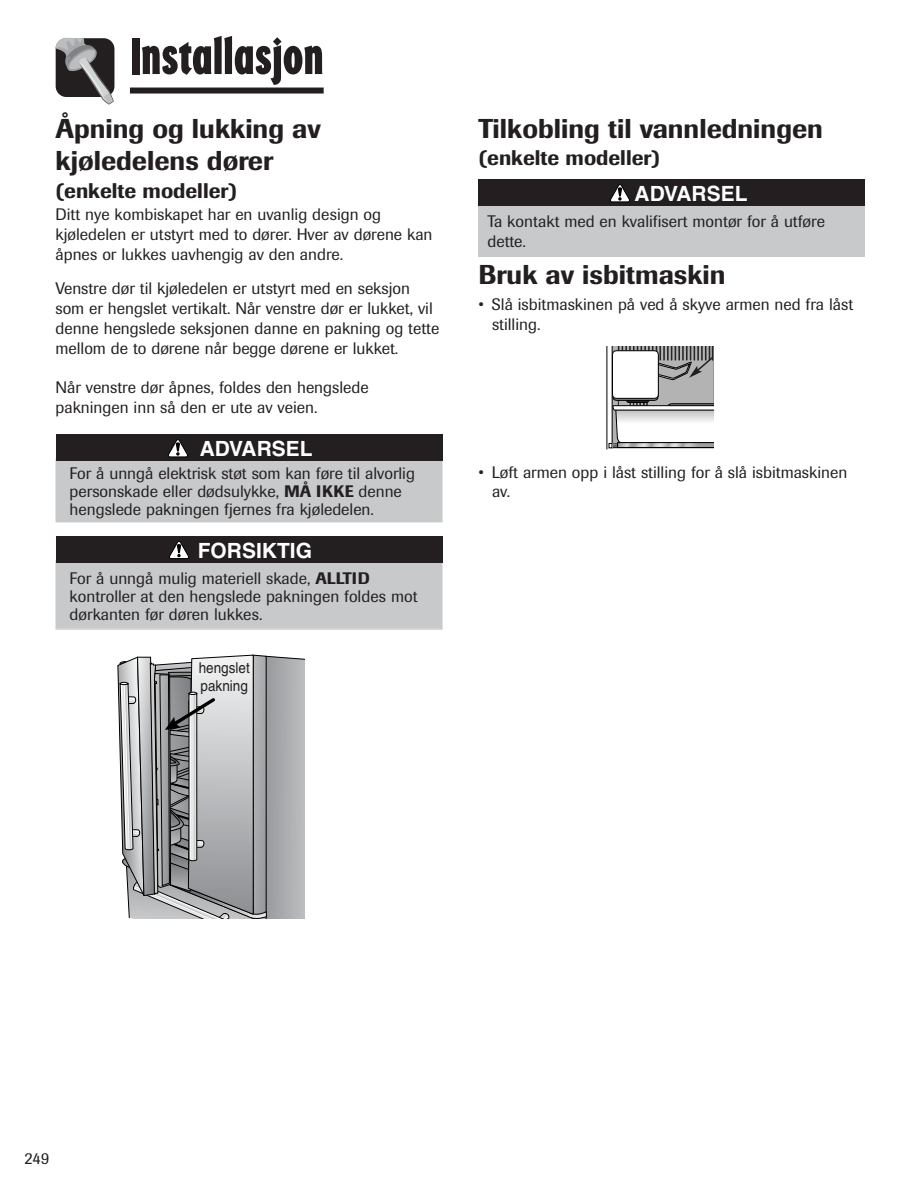
<style>
.page{position:relative;width:918px;height:1188px;background:#fff}
.page>*{position:absolute;margin:0;border:0;box-sizing:border-box;transform-origin:0 0}
.t1{font:54px "Regatta Condensed Plain";color:#231f20}
.t2{font:500 27px/32.4px "Imago";color:#231f20}
.t3{font:500 21px "Imago";color:#231f20}
.t4{font:700 21px "Helvetica";color:#fff}
.t5{font:16.5px/19.8px "Imago";color:#231f20}
.t6{font:15px/18px "Helvetica";color:#231f20;scale:.9 1}
.s1{font-weight:500}
</style>
<div class="page">
<svg style="left:56px;top:37px;width:58px;height:68px;background:#6f6d6e"></svg>
<div style="left:130px;top:88px;width:194px;height:6px;background:#231f20"></div>
<div style="left:57px;top:460px;width:384px;height:61px;background:#c7c9cb"></div>
<div style="left:56px;top:458px;width:386px;height:64px;border:2px solid #c7c9cb"></div>
<div style="left:56px;top:434px;width:386px;height:27px;background:#231f20"></div>
<svg style="left:168px;top:439px;width:20px;height:18px"></svg>
<div style="left:57px;top:562px;width:384px;height:66px;background:#c7c9cb"></div>
<div style="left:56px;top:560px;width:386px;height:70px;border:2px solid #c7c9cb"></div>
<div style="left:56px;top:536px;width:386px;height:27px;background:#231f20"></div>
<svg style="left:169px;top:541px;width:20px;height:18px"></svg>
<svg style="left:117px;top:654px;width:188px;height:265px;background:#a5a7a8"></svg>
<div style="left:478px;top:203px;width:388px;height:53px;background:#c7c9cb"></div>
<div style="left:478px;top:179px;width:388px;height:27px;background:#231f20"></div>
<svg style="left:610px;top:184px;width:20px;height:18px"></svg>
<div style="left:612px;top:345px;width:102px;height:103px;background:#b3b3b3"></div>
<div style="left:612px;top:351px;width:46px;height:47px;background:#fff;border-radius:5px"></div>
<div style="left:612px;top:350px;width:47px;height:49px;border:1px solid #000;border-radius:5px"></div>
<svg style="left:609px;top:398px;width:105px;height:51px;background:#c5c6c6"></svg>
<hr style="left:607px;top:344px;width:1px;height:105px;background:#000">
<hr style="left:605px;top:341px;width:113px;height:4px;background:#fff">
<svg style="left:618px;top:345px;width:96px;height:35px"></svg>
<h1 class="t1" style="left:130px;top:35px;width:195px">Installasjon</h1>
<h2 class="t2" style="left:56px;top:115px;width:267px">Åpning og lukking av kjøledelens dører</h2>
<p class="t3" style="left:56px;top:183px;width:183px">(enkelte modeller)</p>
<p class="t5" style="left:56px;top:206px;width:379px">Ditt nye kombiskapet har en uvanlig design og kjøledelen er utstyrt med to dører. Hver av dørene kan åpnes or lukkes uavhengig av den andre.</p>
<p class="t5" style="left:56px;top:280px;width:385px">Venstre dør til kjøledelen er utstyrt med en seksjon som er hengslet vertikalt. Når venstre dør er lukket, vil denne hengslede seksjonen danne en pakning og tette mellom de to dørene når begge dørene er lukket.</p>
<p class="t5" style="left:56px;top:379px;width:315px">Når venstre dør åpnes, foldes den hengslede pakningen inn så den er ute av veien.</p>
<p class="t4" style="left:200px;top:441px;width:115px">ADVARSEL</p>
<p class="t5" style="left:70px;top:466px;width:347px;line-height:18px">For å unngå elektrisk støt som kan føre til alvorlig personskade eller dødsulykke, <span class="s1">MÅ IKKE</span> denne hengslede pakningen fjernes fra kjøledelen.</p>
<p class="t4" style="left:198px;top:543px;width:116px">FORSIKTIG</p>
<p class="t5" style="left:70px;top:570px;width:349px;line-height:18px">For å unngå mulig materiell skade, <span class="s1">ALLTID </span>kontroller at den hengslede pakningen foldes mot dørkanten før døren lukkes.</p>
<p class="t6" style="left:199px;top:660px;width:58px">hengslet pakning</p>
<h2 class="t2" style="left:478px;top:115px;width:346px">Tilkobling til vannledningen</h2>
<p class="t3" style="left:478px;top:150px;width:183px">(enkelte modeller)</p>
<p class="t4" style="left:635px;top:186px;width:115px">ADVARSEL</p>
<p class="t5" style="left:488px;top:213px;width:339px">Ta kontakt med en kvalifisert montør for å utføre dette.</p>
<h2 class="t2" style="left:478px;top:261px;width:249px">Bruk av isbitmaskin</h2>
<p class="t5" style="left:492px;top:296px;width:363px;text-indent:-14px">• Slå isbitmaskinen på ved å skyve armen ned fra låst stilling.</p>
<p class="t5" style="left:492px;top:464px;width:357px;text-indent:-14px">• Løft armen opp i låst stilling for å slå isbitmaskinen av.</p>
<p class="t5" style="left:24px;top:1150px;width:27px">249</p>
</div>
